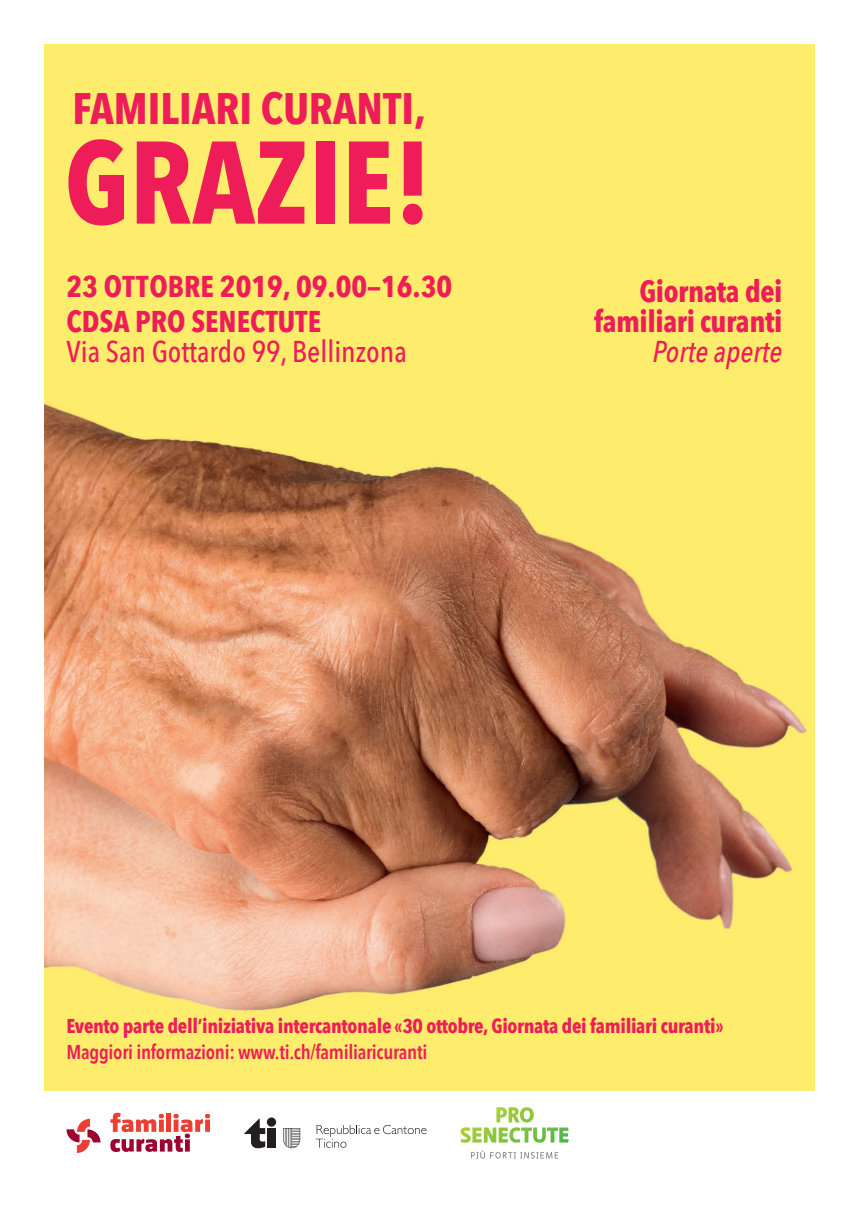
<style>
.page{position:relative;width:859px;height:1208px;background:#fff}
.page>*{position:absolute;margin:0;border:0;box-sizing:border-box;transform-origin:0 0}
.t1{font:700 116px "Avenir Next Condensed";color:#ee1d59}
.t2{font:700 44px "Avenir Next Condensed";color:#ee1d59}
.t3{font:700 30px/30px "Avenir Next Condensed";letter-spacing:-.015em;color:#ee1d59;text-align:right}
.t4{font:500 30px/30px "Avenir Next Condensed";color:#ee1d59}
.t5{font:700 20px "Avenir Next Condensed";letter-spacing:-.015em;color:#ee1d59}
.t6{font:600 20px "Avenir Next Condensed";letter-spacing:-.015em;color:#ee1d59}
.s1{font-weight:700}
.s2{font-weight:500;font-style:italic}
</style>
<div class="page">
<img style="left:45px;top:45px;width:769px;height:1045px">
<svg style="left:460px;top:1107px;width:109px;height:35px"></svg>
<svg style="left:471px;top:1150px;width:87px;height:8px"></svg>
<div style="left:267px;top:1128px;width:9px;height:19px;background:#231f20"></div>
<div style="left:267px;top:1117px;width:9px;height:9px;background:#231f20;border-radius:50%"></div>
<svg style="left:244px;top:1118px;width:21px;height:30px"></svg>
<svg style="left:316px;top:1125px;width:110px;height:22px"></svg>
<svg style="left:283px;top:1128px;width:17px;height:20px"></svg>
<svg style="left:66px;top:1118px;width:35px;height:35px"></svg>
<svg style="left:110px;top:1112px;width:100px;height:40px"></svg>
<p class="t2" style="left:73px;top:81px;width:355px">FAMILIARI CURANTI,</p>
<p class="t1" style="left:64px;top:112px;width:369px">GRAZIE!</p>
<p class="t3" style="left:66px;top:271px;width:387px">23 OTTOBRE 2019, 09.00—16.30</p>
<p class="t4" style="left:66px;top:307px;width:342px"><span class="s1">CDSA PRO SENECTUTE<br></span>Via San Gottardo 99, Bellinzona</p>
<p class="t3" style="left:594px;top:276px;width:190px">Giornata dei familiari curanti<br><span class="s2">Porte aperte</span></p>
<p class="t5" style="left:66px;top:1014px;width:659px">Evento parte dell’iniziativa intercantonale «30 ottobre, Giornata dei familiari curanti»</p>
<p class="t6" style="left:66px;top:1034px;width:362px">Maggiori informazioni: www.ti.ch/familiaricuranti</p>
</div>
